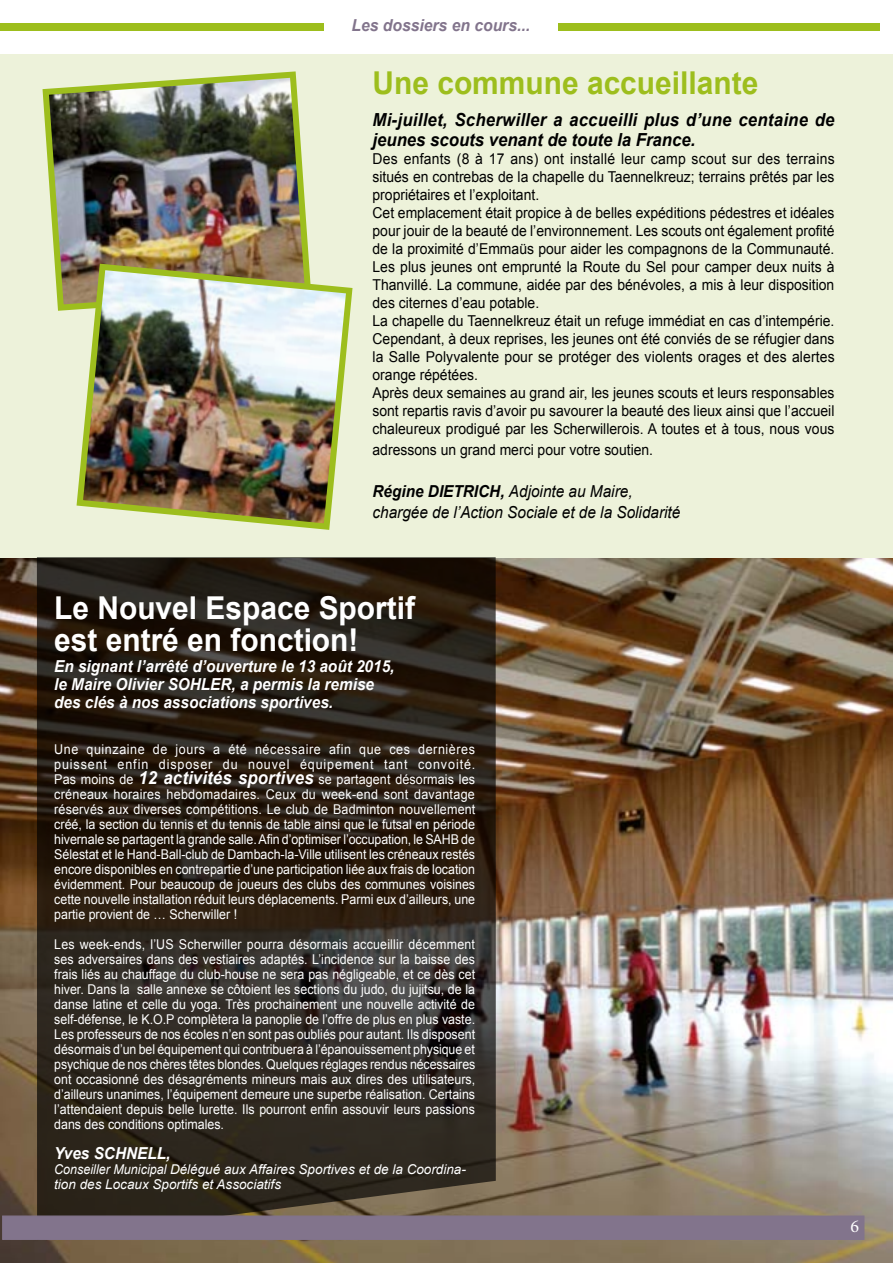
<style>
.page{position:relative;width:893px;height:1263px;background:#fff}
.page>*{position:absolute;margin:0;border:0;box-sizing:border-box;transform-origin:0 0}
.t1{font:700 31.5px/31.5px "Arial";color:#fff;scale:.95 1}
.t2{font:700 31.5px "Arial";color:#9dbe1d;scale:.95 1}
.t3{font:italic 700 18px/19.8px "Arial";letter-spacing:.015em;color:#000;scale:.93 1}
.t4{font:18px "Minion Pro";color:#fff}
.t5{font:italic 700 16.5px/18px "Arial";color:#fff;scale:.93 1}
.t6{font:italic 16.5px/21px "Arial";color:#000;scale:.93 1}
.t7{font:italic 700 16.5px "Arial";color:#82748c;scale:.95 1}
.t8{font:15px/18px "Arial";color:#000;scale:.93 1}
.t9{font:13.5px/15px "Arial";color:#fff;text-align:justify;scale:.92 1}
.t10{font:13.5px/15px "Arial";color:#fff;text-align:justify;scale:.93 1}
.t11{font:italic 13.5px/15px "Arial";color:#fff;scale:.93 1}
.s1{font-weight:700}
.s2{font-weight:700;font-style:italic;font-size:18px}
</style>
<div class="page">
<img style="left:0;top:557px;width:893px;height:706px">
<div style="left:0;top:54px;width:893px;height:503px;background:#edf2da"></div>
<div style="left:0;top:23px;width:880px;height:7px;background:#9dbe1d"></div>
<div style="left:324px;top:17px;width:233px;height:17px;background:#fff"></div>
<img style="left:42px;top:71px;width:267px;height:240px">
<img style="left:73px;top:260px;width:280px;height:270px">
<svg style="left:37px;top:557px;width:459px;height:658px"></svg>
<div style="left:2px;top:1215px;width:862px;height:25px;background:#82748c;border:1px solid #82748c"></div>
<p class="t7" style="left:351px;top:14px;width:190px">Les dossiers en cours...</p>
<h1 class="t2" style="left:372px;top:63px;width:408px">Une commune accueillante</h1>
<p class="t3" style="left:372px;top:110px;width:498px">Mi-juillet, Scherwiller a accueilli plus d’une centaine de jeunes scouts venant de toute la France.</p>
<p class="t8" style="left:372px;top:150px;width:498px">Des enfants (8 à 17 ans) ont installé leur camp scout sur des terrains situés en contrebas de la chapelle du Taennelkreuz; terrains prêtés par les propriétaires et l’exploitant.<br>Cet emplacement était propice à de belles expéditions pédestres et idéales pour jouir de la beauté de l’environnement. Les scouts ont également profité de la proximité d’Emmaüs pour aider les compagnons de la Communauté.<br>Les plus jeunes ont emprunté la Route du Sel pour camper deux nuits à Thanvillé. La commune, aidée par des bénévoles, a mis à leur disposition des citernes d’eau potable.<br>La chapelle du Taennelkreuz était un refuge immédiat en cas d’intempérie.<br>Cependant, à deux reprises, les jeunes ont été conviés de se réfugier dans la Salle Polyvalente pour se protéger des violents orages et des alertes orange répétées.<br>Après deux semaines au grand air, les jeunes scouts et leurs responsables sont repartis ravis d’avoir pu savourer la beauté des lieux ainsi que l’accueil chaleureux prodigué par les Scherwillerois. A toutes et à tous, nous vous</p>
<p class="t8" style="left:372px;top:441px;width:303px">adressons un grand merci pour votre soutien.</p>
<p class="t6" style="left:372px;top:481px;width:333px"><span class="s1">Régine DIETRICH,</span> Adjointe au Maire, chargée de l’Action Sociale et de la Solidarité</p>
<h1 class="t1" style="left:54px;top:594px;width:381px">Le Nouvel Espace Sportif est entré en fonction!</h1>
<p class="t5" style="left:54px;top:658px;width:367px">En signant l’arrêté d’ouverture le 13 août 2015, le Maire Olivier SOHLER, a permis la remise des clés à nos associations sportives.</p>
<p class="t10" style="left:54px;top:742px;width:454px">Une quinzaine de jours a été nécessaire afin que ces dernières puissent enfin disposer du nouvel équipement tant convoité.<br>Pas moins de <span class="s2">12 activités sportives</span> se partagent désormais les créneaux horaires hebdomadaires. Ceux du week-end sont davantage réservés aux diverses compétitions. Le club de Badminton nouvellement créé, la section du tennis et du tennis de table ainsi que le futsal en période hivernale se partagent la grande salle. Afin d’optimiser l’occupation, le SAHB de Sélestat et le Hand-Ball-club de Dambach-la-Ville utilisent les créneaux restés encore disponibles en contrepartie d’une participation liée aux frais de location évidemment. Pour beaucoup de joueurs des clubs des communes voisines cette nouvelle installation réduit leurs déplacements. Parmi eux d’ailleurs, une partie provient de … Scherwiller !</p>
<p class="t9" style="left:54px;top:937px;width:459px">Les week-ends, l’US Scherwiller pourra désormais accueillir décemment ses adversaires dans des vestiaires adaptés. L’incidence sur la baisse des frais liés au chauffage du club-house ne sera pas négligeable, et ce dès cet hiver. Dans la salle annexe se côtoient les sections du judo, du jujitsu, de la danse latine et celle du yoga. Très prochainement une nouvelle activité de self-défense, le K.O.P complètera la panoplie de l’offre de plus en plus vaste.<br>Les professeurs de nos écoles n’en sont pas oubliés pour autant. Ils disposent désormais d’un bel équipement qui contribuera à l’épanouissement physique et psychique de nos chères têtes blondes. Quelques réglages rendus nécessaires ont occasionné des désagréments mineurs mais aux dires des utilisateurs, d’ailleurs unanimes, l’équipement demeure une superbe réalisation. Certains l’attendaient depuis belle lurette. Ils pourront enfin assouvir leurs passions dans des conditions optimales.</p>
<p class="t5" style="left:54px;top:1145px;width:127px">Yves SCHNELL,</p>
<p class="t11" style="left:54px;top:1162px;width:444px">Conseiller Municipal Délégué aux Affaires Sportives et de la Coordina&shy;tion des Locaux Sportifs et Associatifs</p>
<p class="t4" style="left:850px;top:1214px;width:10px">6</p>
</div>
